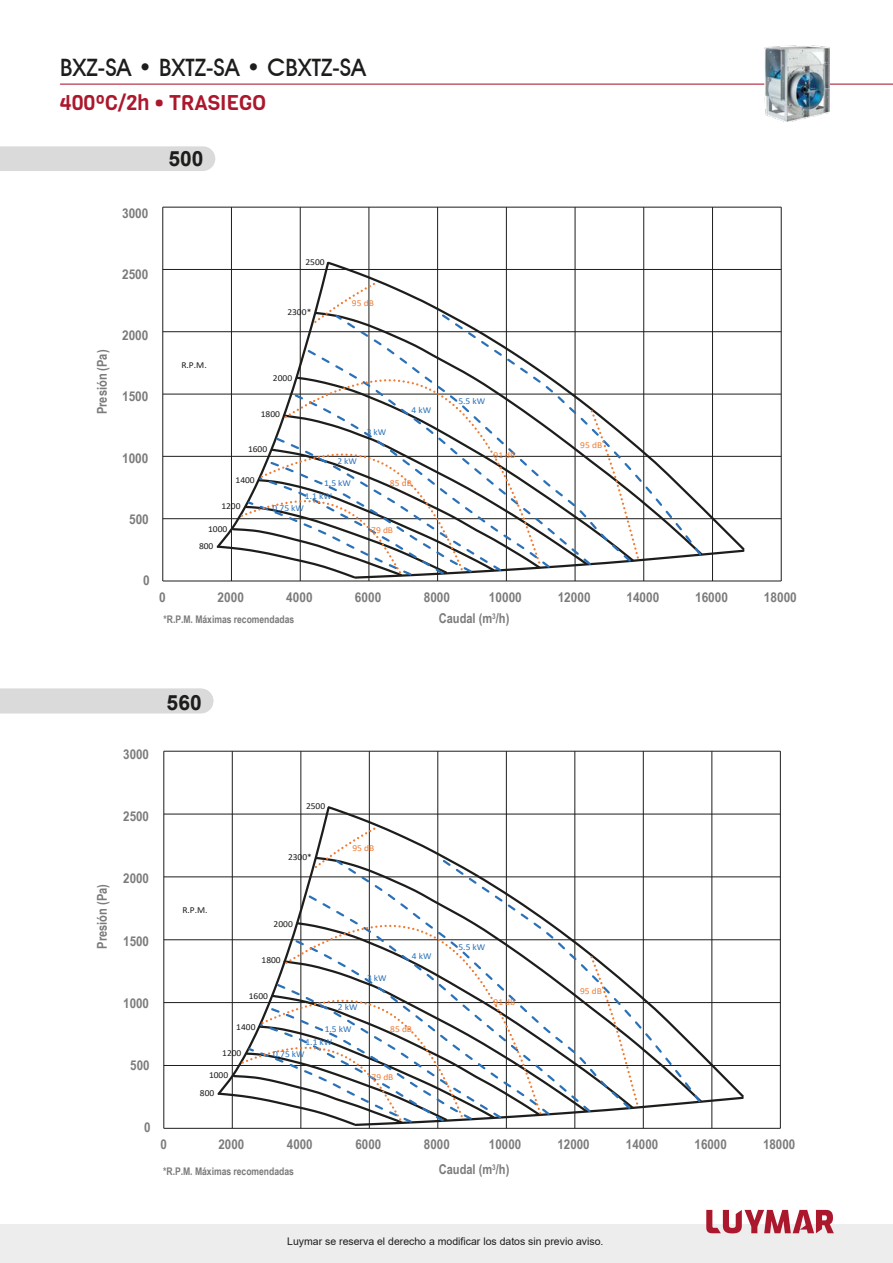
<style>
.page{position:relative;width:893px;height:1263px;background:#fff}
.page>*{position:absolute;margin:0;border:0;box-sizing:border-box;transform-origin:0 0}
.t1{font:500 24px "Avant Garde IT Cby BT";color:#1d1d1b}
.t2{font:21px "Viga";letter-spacing:-.005em;color:#ab182d}
.t3{font:700 21px "Arial";color:#1d1d1b}
.t4{font:700 13.5px "Arial Narrow";letter-spacing:.005em;color:#7b7b7b;scale:1.07 1}
.t5{font:700 13.5px "Arial Narrow";letter-spacing:.005em;color:#7b7b7b;scale:1.05 1}
.t6{font:700 13.5px "Arial Narrow";letter-spacing:.005em;color:#7b7b7b}
.t7{font:10.5px "Arial";color:#1d1d1b}
.t8{font:700 10.5px "Arial Narrow";letter-spacing:-.005em;color:#7b7b7b}
.t9{font:9.15px "Calibri";letter-spacing:.005em;color:#1d1d1b;scale:1.04 1}
.t10{font:9.15px "Calibri";color:#2a71b8;scale:1.04 1}
.t11{font:9.15px "Calibri";color:#ef7c35;scale:1.04 1}
.t12{font:9.15px "Calibri";color:#2a71b8;scale:1.05 1}
.t13{font:9.15px "Calibri";color:#ef7c35;scale:1.05 1}
.t14{font:9px "Calibri";letter-spacing:.005em;color:#1d1d1b;scale:1.05 1}
.t15{font:9px "Calibri";color:#2a71b8;scale:1.05 1}
.t16{font:9px "Calibri";color:#ef7c35;scale:1.05 1}
</style>
<div class="page">
<div style="left:0;top:146px;width:215px;height:25px;background:#dadada"></div>
<div style="left:0;top:689px;width:213px;height:24px;background:#dadada"></div>
<hr style="left:163px;top:518px;width:618px;height:1px;background:#1d1d1b">
<hr style="left:163px;top:456px;width:618px;height:1px;background:#1d1d1b">
<hr style="left:163px;top:394px;width:618px;height:1px;background:#1d1d1b">
<hr style="left:163px;top:331px;width:618px;height:1px;background:#1d1d1b">
<hr style="left:163px;top:269px;width:618px;height:1px;background:#1d1d1b">
<hr style="left:163px;top:207px;width:618px;height:1px;background:#1d1d1b">
<hr style="left:231px;top:207px;width:1px;height:374px;background:#1d1d1b">
<hr style="left:300px;top:207px;width:1px;height:374px;background:#1d1d1b">
<hr style="left:369px;top:207px;width:1px;height:374px;background:#1d1d1b">
<hr style="left:437px;top:207px;width:1px;height:374px;background:#1d1d1b">
<hr style="left:506px;top:207px;width:1px;height:374px;background:#1d1d1b">
<hr style="left:575px;top:207px;width:1px;height:374px;background:#1d1d1b">
<hr style="left:643px;top:207px;width:1px;height:374px;background:#1d1d1b">
<hr style="left:712px;top:207px;width:1px;height:374px;background:#1d1d1b">
<hr style="left:781px;top:207px;width:1px;height:374px;background:#1d1d1b">
<hr style="left:163px;top:207px;width:1px;height:374px;background:#1d1d1b">
<hr style="left:163px;top:581px;width:618px;height:1px;background:#1d1d1b">
<svg style="left:215px;top:260px;width:531px;height:320px"></svg>
<svg style="left:283px;top:378px;width:260px;height:191px"></svg>
<svg style="left:312px;top:279px;width:329px;height:282px"></svg>
<hr style="left:164px;top:1065px;width:616px;height:1px;background:#1d1d1b">
<hr style="left:164px;top:1002px;width:616px;height:1px;background:#1d1d1b">
<hr style="left:164px;top:939px;width:616px;height:1px;background:#1d1d1b">
<hr style="left:164px;top:877px;width:616px;height:1px;background:#1d1d1b">
<hr style="left:164px;top:814px;width:616px;height:1px;background:#1d1d1b">
<hr style="left:164px;top:751px;width:616px;height:1px;background:#1d1d1b">
<hr style="left:232px;top:751px;width:1px;height:377px;background:#1d1d1b">
<hr style="left:301px;top:751px;width:1px;height:377px;background:#1d1d1b">
<hr style="left:369px;top:751px;width:1px;height:377px;background:#1d1d1b">
<hr style="left:438px;top:751px;width:1px;height:377px;background:#1d1d1b">
<hr style="left:506px;top:751px;width:1px;height:377px;background:#1d1d1b">
<hr style="left:575px;top:751px;width:1px;height:377px;background:#1d1d1b">
<hr style="left:643px;top:751px;width:1px;height:377px;background:#1d1d1b">
<hr style="left:712px;top:751px;width:1px;height:377px;background:#1d1d1b">
<hr style="left:780px;top:751px;width:1px;height:377px;background:#1d1d1b">
<hr style="left:164px;top:751px;width:1px;height:377px;background:#1d1d1b">
<hr style="left:164px;top:1128px;width:616px;height:1px;background:#1d1d1b">
<svg style="left:215px;top:805px;width:530px;height:322px"></svg>
<svg style="left:283px;top:923px;width:260px;height:193px"></svg>
<svg style="left:313px;top:824px;width:327px;height:284px"></svg>
<hr style="left:60px;top:84px;width:833px;height:1px;background:#ab182d">
<div style="left:0;top:1224px;width:893px;height:39px;background:#ededed"></div>
<svg style="left:706px;top:1210px;width:128px;height:23px"></svg>
<img style="left:765px;top:45px;width:64px;height:76px">
<h1 class="t1" style="left:60px;top:53px;width:307px">BXZ-SA • BXTZ-SA • CBXTZ-SA</h1>
<h2 class="t2" style="left:60px;top:88px;width:208px">400ºC/2h • TRASIEGO</h2>
<h2 class="t3" style="left:169px;top:144px;width:37px">500</h2>
<p class="t4" style="left:122px;top:203px;width:26px">3000</p>
<p class="t6" style="left:92px;top:414px;width:66px;rotate:-90deg">Presión (Pa)</p>
<p class="t4" style="left:122px;top:264px;width:26px">2500</p>
<p class="t4" style="left:122px;top:325px;width:26px">2000</p>
<p class="t4" style="left:122px;top:386px;width:26px">1500</p>
<p class="t4" style="left:122px;top:448px;width:26px">1000</p>
<p class="t4" style="left:129px;top:509px;width:20px">500</p>
<p class="t4" style="left:143px;top:570px;width:8px">0</p>
<p class="t14" style="left:305px;top:255px;width:20px">2500</p>
<p class="t14" style="left:287px;top:306px;width:24px">2300*</p>
<p class="t16" style="left:352px;top:297px;width:22px">95 dB</p>
<p class="t14" style="left:181px;top:358px;width:26px">R.P.M.</p>
<p class="t14" style="left:273px;top:372px;width:20px">2000</p>
<p class="t14" style="left:261px;top:408px;width:20px">1800</p>
<p class="t14" style="left:248px;top:443px;width:20px">1600</p>
<p class="t14" style="left:235px;top:474px;width:20px">1400</p>
<p class="t15" style="left:337px;top:455px;width:20px">2kW</p>
<p class="t15" style="left:324px;top:476px;width:27px">1.5 kW</p>
<p class="t12" style="left:305px;top:489px;width:27px">1.1 kW</p>
<p class="t14" style="left:221px;top:500px;width:20px">1200</p>
<p class="t15" style="left:272px;top:501px;width:32px">0.75 kW</p>
<p class="t15" style="left:367px;top:426px;width:20px">3kW</p>
<p class="t15" style="left:412px;top:404px;width:20px">4 kW</p>
<p class="t13" style="left:390px;top:476px;width:22px">85 dB</p>
<p class="t14" style="left:208px;top:522px;width:20px">1000</p>
<p class="t14" style="left:199px;top:540px;width:15px">800</p>
<p class="t16" style="left:371px;top:524px;width:22px">79 dB</p>
<p class="t15" style="left:458px;top:395px;width:27px">5.5 kW</p>
<p class="t16" style="left:494px;top:449px;width:22px">91 dB</p>
<p class="t16" style="left:580px;top:438px;width:22px">95 dB</p>
<p class="t4" style="left:159px;top:586px;width:8px">0</p>
<p class="t4" style="left:218px;top:586px;width:26px">2000</p>
<p class="t4" style="left:286px;top:586px;width:26px">4000</p>
<p class="t4" style="left:355px;top:586px;width:26px">6000</p>
<p class="t4" style="left:424px;top:586px;width:26px">8000</p>
<p class="t4" style="left:489px;top:586px;width:32px">10000</p>
<p class="t4" style="left:558px;top:586px;width:32px">12000</p>
<p class="t4" style="left:626px;top:586px;width:32px">14000</p>
<p class="t4" style="left:695px;top:586px;width:32px">16000</p>
<p class="t4" style="left:764px;top:586px;width:32px">18000</p>
<p class="t8" style="left:164px;top:611px;width:132px">*R.P.M. Máximas recomendadas</p>
<p class="t6" style="left:439px;top:608px;width:72px">Caudal (m<sup>3</sup>/h)</p>
<p class="t5" style="left:123px;top:744px;width:26px">3000</p>
<h2 class="t3" style="left:167px;top:688px;width:37px">560</h2>
<p class="t6" style="left:92px;top:949px;width:66px;rotate:-90deg">Presión (Pa)</p>
<p class="t5" style="left:123px;top:806px;width:26px">2500</p>
<p class="t5" style="left:123px;top:868px;width:26px">2000</p>
<p class="t5" style="left:123px;top:930px;width:26px">1500</p>
<p class="t5" style="left:123px;top:993px;width:26px">1000</p>
<p class="t5" style="left:130px;top:1055px;width:20px">500</p>
<p class="t5" style="left:144px;top:1117px;width:8px">0</p>
<p class="t9" style="left:306px;top:800px;width:20px">2500</p>
<p class="t9" style="left:288px;top:851px;width:25px">2300*</p>
<p class="t11" style="left:352px;top:841px;width:22px">95 dB</p>
<p class="t9" style="left:182px;top:903px;width:26px">R.P.M.</p>
<p class="t9" style="left:274px;top:917px;width:20px">2000</p>
<p class="t9" style="left:262px;top:954px;width:20px">1800</p>
<p class="t9" style="left:249px;top:989px;width:20px">1600</p>
<p class="t9" style="left:236px;top:1020px;width:20px">1400</p>
<p class="t10" style="left:338px;top:1001px;width:20px">2kW</p>
<p class="t10" style="left:325px;top:1023px;width:27px">1.5 kW</p>
<p class="t10" style="left:305px;top:1036px;width:27px">1.1 kW</p>
<p class="t9" style="left:222px;top:1046px;width:20px">1200</p>
<p class="t10" style="left:273px;top:1048px;width:32px">0.75 kW</p>
<p class="t10" style="left:367px;top:972px;width:20px">3kW</p>
<p class="t10" style="left:412px;top:949px;width:20px">4kW</p>
<p class="t11" style="left:390px;top:1023px;width:23px">85 dB</p>
<p class="t9" style="left:209px;top:1069px;width:20px">1000</p>
<p class="t9" style="left:200px;top:1087px;width:15px">800</p>
<p class="t11" style="left:372px;top:1071px;width:22px">79 dB</p>
<p class="t10" style="left:458px;top:940px;width:27px">5.5 kW</p>
<p class="t11" style="left:494px;top:995px;width:22px">91 dB</p>
<p class="t11" style="left:580px;top:984px;width:22px">95 dB</p>
<p class="t5" style="left:160px;top:1134px;width:8px">0</p>
<p class="t5" style="left:218px;top:1134px;width:26px">2000</p>
<p class="t5" style="left:287px;top:1134px;width:26px">4000</p>
<p class="t5" style="left:355px;top:1134px;width:26px">6000</p>
<p class="t5" style="left:424px;top:1134px;width:26px">8000</p>
<p class="t5" style="left:489px;top:1134px;width:32px">10000</p>
<p class="t5" style="left:557px;top:1134px;width:32px">12000</p>
<p class="t5" style="left:626px;top:1134px;width:32px">14000</p>
<p class="t8" style="left:163px;top:1163px;width:132px">*R.P.M. Máximas recomendadas</p>
<p class="t6" style="left:439px;top:1159px;width:72px">Caudal (m<sup>3</sup>/h)</p>
<p class="t7" style="left:287px;top:1234px;width:318px">Luymar se reserva el derecho a modificar los datos sin previo aviso.</p>
<p class="t5" style="left:694px;top:1134px;width:32px">16000</p>
<p class="t5" style="left:763px;top:1134px;width:32px">18000</p>
</div>
